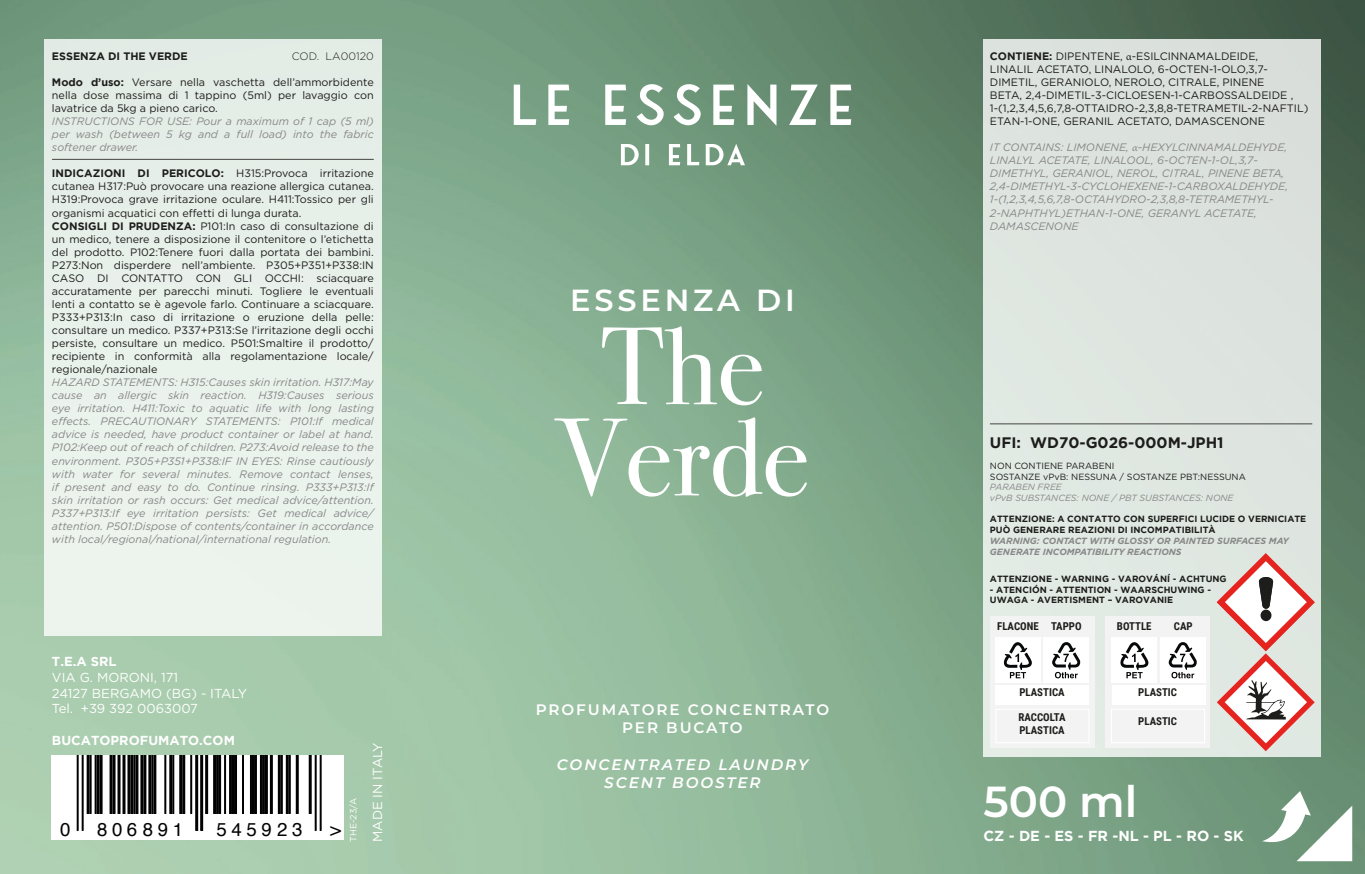
<style>
.page{position:relative;width:1365px;height:874px;background:#fff}
.page>*{position:absolute;margin:0;border:0;box-sizing:border-box;transform-origin:0 0}
.t1{font:110.25px "Bodoni Svty Two ITCTT";color:#fff}
.t2{font:600 43.43px "Montserrat";color:#fff}
.t3{font:600 30.38px "Montserrat";letter-spacing:.125em;color:#fff}
.t4{font:18.68px "Helvetica";letter-spacing:.245em;color:#020203}
.t5{font:600 15.3px/18.2px "Montserrat";letter-spacing:.125em;color:#fff;text-align:center}
.t6{font:italic 600 15.3px/18.2px "Montserrat";letter-spacing:.125em;color:#fff;text-align:center}
.t7{font:700 15.08px "Gotham";color:#1d1d1b}
.t8{font:700 14.4px "Gotham";color:#fff}
.t9{font:13.05px/15.5px "Gotham";color:#fff}
.t10{font:700 13.05px "Gotham";color:#fff}
.t11{font:10.8px/13px "Gotham";color:#1d1d1b;text-align:justify}
.t12{font:italic 10.8px/13px "Gotham";color:#878787;text-align:justify}
.t13{font:700 10.8px/13px "Roboto Condensed";color:#1d1d1b}
.t14{font:700 10.8px "Gotham";color:#1d1d1b}
.t15{font:300 10.8px "Gotham";color:#1d1d1b}
.t16{font:700 9px/10.8px "Gotham";color:#1d1d1b}
.t17{font:italic 700 9px/10.8px "Gotham";color:#878787}
.t18{font:9px/10.8px "Gotham";color:#1d1d1b}
.t19{font:italic 9px/10.8px "Gotham";color:#878787}
.t20{font:9px "Gotham";color:#fff}
.s1{font-weight:700}
.s2{font-family:"Minion Pro"}
</style>
<div class="page">
<img style="left:0;top:0;width:1365px;height:874px">
<svg style="left:51px;top:755px;width:293px;height:85px"></svg>
<div style="left:983px;top:39px;width:337px;height:718px;background:#dee4df"></div>
<svg style="left:1217px;top:553px;width:98px;height:198px"></svg>
<hr style="left:990px;top:423px;width:322px;height:1px;background:#575756">
<div style="left:990px;top:616px;width:104px;height:131px;background:#f3f3f3"></div>
<div style="left:995px;top:637px;width:46px;height:46px;background:#fff"></div>
<div style="left:995px;top:685px;width:94px;height:20px;background:#fff"></div>
<div style="left:1043px;top:637px;width:46px;height:46px;background:#fff"></div>
<svg style="left:1003px;top:642px;width:29px;height:36px"></svg>
<svg style="left:1052px;top:642px;width:28px;height:36px"></svg>
<div style="left:1105px;top:616px;width:105px;height:131px;background:#f3f3f3"></div>
<div style="left:1111px;top:709px;width:94px;height:34px;border:1px solid #fff"></div>
<div style="left:1112px;top:637px;width:45px;height:46px;background:#fff"></div>
<div style="left:1112px;top:685px;width:93px;height:20px;background:#fff"></div>
<div style="left:1160px;top:637px;width:45px;height:46px;background:#fff"></div>
<svg style="left:1120px;top:642px;width:29px;height:36px"></svg>
<svg style="left:1169px;top:642px;width:28px;height:36px"></svg>
<div style="left:45px;top:39px;width:337px;height:596px;background:#e9f1ec"></div>
<hr style="left:52px;top:159px;width:322px;height:1px;background:#575756">
<svg style="left:1262px;top:791px;width:90px;height:70px"></svg>
<svg style="left:514px;top:84px;width:337px;height:42px"></svg>
<svg style="left:621px;top:144px;width:124px;height:21px"></svg>
<p class="t14" style="left:52px;top:50px;width:137px">ESSENZA DI THE VERDE</p>
<p class="t15" style="left:292px;top:49px;width:83px">COD. LA00120</p>
<p class="t11" style="left:52px;top:75px;width:323px"><span class="s1">Modo d’uso:</span> Versare nella vaschetta dell’ammorbidente nella dose massima di 1 tappino (5ml) per lavaggio con lavatrice da 5kg a pieno carico.</p>
<p class="t12" style="left:52px;top:115px;width:323px">INSTRUCTIONS FOR USE: Pour a maximum of 1 cap (5 ml) per wash (between 5 kg and a full load) into the fabric softener drawer.</p>
<p class="t11" style="left:52px;top:167px;width:323px"><span class="s1">INDICAZIONI DI PERICOLO:</span> H315:Provoca irritazione cutanea H317:Può provocare una reazione allergica cutanea.<br>H319:Provoca grave irritazione oculare. H411:Tossico per gli organismi acquatici con effetti di lunga durata.</p>
<p class="t11" style="left:52px;top:219px;width:323px"><span class="s1">CONSIGLI DI PRUDENZA:</span> P101:In caso di consultazione di un medico, tenere a disposizione il contenitore o l’etichetta del prodotto. P102:Tenere fuori dalla portata dei bambini.<br>P273:Non disperdere nell’ambiente. P305+P351+P338:IN CASO DI CONTATTO CON GLI OCCHI: sciacquare accuratamente per parecchi minuti. Togliere le eventuali lenti a contatto se è agevole farlo. Continuare a sciacquare.<br>P333+P313:In caso di irritazione o eruzione della pelle: consultare un medico. P337+P313:Se l’irritazione degli occhi persiste, consultare un medico. P501:Smaltire il prodotto/ recipiente in conformità alla regolamentazione locale/ regionale/nazionale</p>
<p class="t12" style="left:52px;top:376px;width:323px">HAZARD STATEMENTS: H315:Causes skin irritation. H317:May cause an allergic skin reaction. H319:Causes serious eye irritation. H411:Toxic to aquatic life with long lasting effects. PRECAUTIONARY STATEMENTS: P101:If medical advice is needed, have product container or label at hand.<br>P102:Keep out of reach of children. P273:Avoid release to the environment. P305+P351+P338:IF IN EYES: Rinse cautiously with water for several minutes. Remove contact lenses, if present and easy to do. Continue rinsing. P333+P313:If skin irritation or rash occurs: Get medical advice/attention.<br>P337+P313:If eye irritation persists: Get medical advice/ attention. P501:Dispose of contents/container in accordance with local/regional/national/international regulation.</p>
<p class="t10" style="left:52px;top:654px;width:66px">T.E.A SRL</p>
<p class="t9" style="left:52px;top:669px;width:197px">VIA G. MORONI, 171<br>24127 BERGAMO (BG) - ITALY<br>Tel. +39 392 0063007</p>
<p class="t10" style="left:52px;top:732px;width:184px">BUCATOPROFUMATO.COM</p>
<p class="t4" style="left:60px;top:815px;width:12px">0</p>
<p class="t4" style="left:97px;top:815px;width:88px">806891</p>
<p class="t4" style="left:217px;top:815px;width:88px">545923</p>
<p class="t4" style="left:330px;top:815px;width:12px">&gt;</p>
<p class="t20" style="left:347px;top:842px;width:45px;rotate:-90deg">THE-23/A</p>
<p class="t9" style="left:370px;top:842px;width:101px;rotate:-90deg">MADE IN ITALY</p>
<p class="t3" style="left:570px;top:279px;width:226px">ESSENZA DI</p>
<p class="t1" style="left:600px;top:276px;width:166px">The</p>
<p class="t1" style="left:555px;top:367px;width:256px">Verde</p>
<h3 class="t5" style="left:536px;top:700px;width:295px">PROFUMATORE CONCENTRATO<br>PER BUCATO</h3>
<h3 class="t6" style="left:557px;top:755px;width:253px">CONCENTRATED LAUNDRY<br>SCENT BOOSTER</h3>
<p class="t11" style="left:990px;top:49px;width:320px;text-align:left"><span class="s1">CONTIENE:</span> DIPENTENE, <span class="s2">α</span>-ESILCINNAMALDEIDE,<br>LINALIL ACETATO, LINALOLO, 6-OCTEN-1-OLO,3,7- DIMETIL, GERANIOLO, NEROLO, CITRALE, PINENE<br>BETA, 2,4-DIMETIL-3-CICLOESEN-1-CARBOSSALDEIDE , 1-(1,2,3,4,5,6,7,8-OTTAIDRO-2,3,8,8-TETRAMETIL-2-NAFTIL)<br>ETAN-1-ONE, GERANIL ACETATO, DAMASCENONE</p>
<p class="t12" style="left:990px;top:141px;width:300px;text-align:left">IT CONTAINS: LIMONENE, <span class="s2">α</span>-HEXYLCINNAMALDEHYDE, LINALYL ACETATE, LINALOOL, 6-OCTEN-1-OL,3,7- DIMETHYL, GERANIOL, NEROL, CITRAL, PINENE BETA, 2,4-DIMETHYL-3-CYCLOHEXENE-1-CARBOXALDEHYDE, 1-(1,2,3,4,5,6,7,8-OCTAHYDRO-2,3,8,8-TETRAMETHYL-2-NAPHTHYL)ETHAN-1-ONE, GERANYL ACETATE, DAMASCENONE</p>
<p class="t7" style="left:990px;top:434px;width:235px">UFI: WD70-G026-000M-JPH1</p>
<p class="t18" style="left:990px;top:460px;width:257px">NON CONTIENE PARABENI<br>SOSTANZE vPvB: NESSUNA / SOSTANZE PBT:NESSUNA</p>
<p class="t19" style="left:990px;top:482px;width:245px">PARABEN FREE<br>vPvB SUBSTANCES: NONE / PBT SUBSTANCES: NONE</p>
<p class="t16" style="left:990px;top:513px;width:318px">ATTENZIONE: A CONTATTO CON SUPERFICI LUCIDE O VERNICIATE<br>PUÒ GENERARE REAZIONI DI INCOMPATIBILITÀ</p>
<p class="t17" style="left:990px;top:535px;width:300px">WARNING: CONTACT WITH GLOSSY OR PAINTED SURFACES MAY<br>GENERATE INCOMPATIBILITY REACTIONS</p>
<p class="t16" style="left:990px;top:573px;width:238px">ATTENZIONE - WARNING - VAROVÁNÍ - ACHTUNG</p>
<p class="t16" style="left:990px;top:584px;width:223px">- ATENCIÓN - ATTENTION - WAARSCHUWING -<br>UWAGA - AVERTISMENT – VAROVANIE</p>
<p class="t13" style="left:997px;top:619px;width:43px">FLACONE</p>
<p class="t13" style="left:1117px;top:619px;width:36px">BOTTLE</p>
<p class="t13" style="left:1051px;top:619px;width:32px">TAPPO</p>
<p class="t13" style="left:1174px;top:619px;width:20px">CAP</p>
<p class="t13" style="left:1019px;top:685px;width:47px">PLASTICA</p>
<p class="t13" style="left:1138px;top:685px;width:40px">PLASTIC</p>
<p class="t13" style="left:1018px;top:710px;width:49px">RACCOLTA<br>PLASTICA</p>
<p class="t13" style="left:1138px;top:714px;width:40px">PLASTIC</p>
<h2 class="t2" style="left:983px;top:770px;width:155px">500 ml</h2>
<h3 class="t8" style="left:983px;top:827px;width:262px">CZ - DE - ES - FR -NL - PL - RO - SK</h3>
</div>
